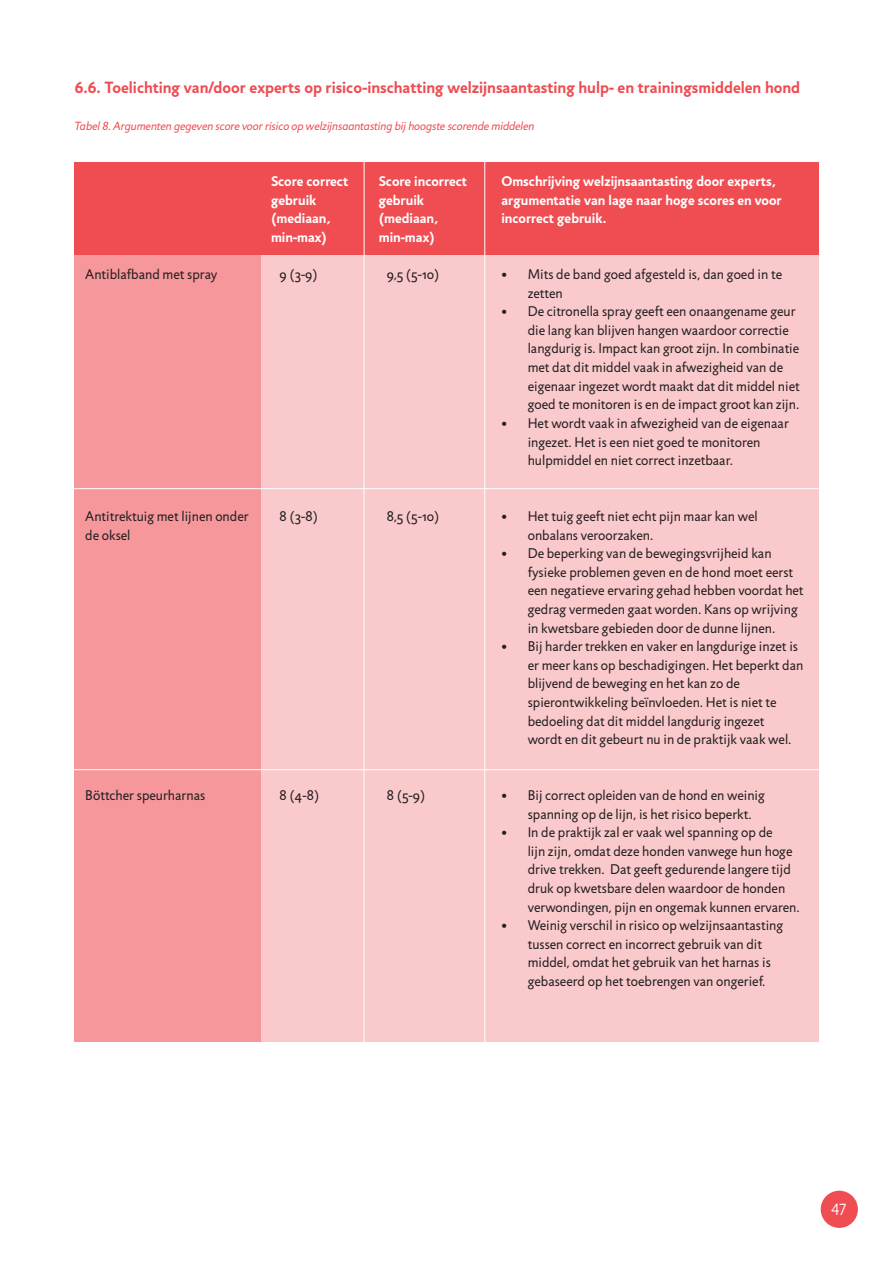
<style>
.page{position:relative;width:893px;height:1263px;background:#fff}
.page>*{position:absolute;margin:0;border:0;box-sizing:border-box;transform-origin:0 0}
.t1{font:700 16.5px "Jigsaw";color:#ef4d52}
.t2{font:300 16.5px "Jigsaw";color:#fff}
.t3{font:14.25px/18.6px "Jigsaw";color:#231f20}
.t4{font:700 14.25px/18.6px "Jigsaw";color:#fff}
.t5{font:italic 12px "Jigsaw";color:#ef4d52}
</style>
<div class="page">
<div style="left:75px;top:243px;width:744px;height:799px;background:#fac9cb"></div>
<div style="left:75px;top:204px;width:186px;height:838px;background:#f5979b"></div>
<div style="left:75px;top:162px;width:744px;height:93px;background:#ef4d52"></div>
<hr style="left:364px;top:158px;width:1px;height:1041px;background:#fff">
<hr style="left:484px;top:158px;width:1px;height:1041px;background:#fff">
<hr style="left:68px;top:488px;width:755px;height:1px;background:#fff">
<hr style="left:69px;top:769px;width:755px;height:1px;background:#fff">
<div style="left:821px;top:1191px;width:37px;height:37px;background:#ef4d52;border-radius:50%"></div>
<p class="t1" style="left:75px;top:77px;width:727px">6.6. Toelichting van/door experts op risico-inschatting welzijnsaantasting hulp- en trainingsmiddelen hond</p>
<p class="t5" style="left:75px;top:119px;width:461px">Tabel 8. Argumenten gegeven score voor risico op welzijnsaantasting bij hoogste scorende middelen</p>
<p class="t3" style="left:85px;top:265px;width:134px">Antiblafband met spray</p>
<p class="t4" style="left:271px;top:172px;width:79px">Score correct gebruik (mediaan, min-max)</p>
<p class="t4" style="left:379px;top:172px;width:90px">Score incorrect gebruik (mediaan, min-max)</p>
<p class="t4" style="left:501px;top:172px;width:282px">Omschrijving welzijnsaantasting door experts, argumentatie van lage naar hoge scores en voor incorrect gebruik.</p>
<p class="t3" style="left:279px;top:265px;width:40px">9 (3-9)</p>
<p class="t3" style="left:528px;top:265px;width:256px;text-indent:-27px">• Mits de band goed afgesteld is, dan goed in te zetten</p>
<p class="t3" style="left:528px;top:302px;width:274px;text-indent:-27px">• De citronella spray geeft een onaangename geur die lang kan blijven hangen waardoor correctie langdurig is. Impact kan groot zijn. In combinatie met dat dit middel vaak in afwezigheid van de eigenaar ingezet wordt maakt dat dit middel niet goed te monitoren is en de impact groot kan zijn.</p>
<p class="t3" style="left:528px;top:414px;width:263px;text-indent:-27px">• Het wordt vaak in afwezigheid van de eigenaar ingezet. Het is een niet goed te monitoren hulpmiddel en niet correct inzetbaar.</p>
<p class="t3" style="left:387px;top:265px;width:54px">9,5 (5-10)</p>
<p class="t3" style="left:85px;top:507px;width:165px">Antitrektuig met lijnen onder de oksel</p>
<p class="t3" style="left:279px;top:507px;width:40px">8 (3-8)</p>
<p class="t3" style="left:387px;top:507px;width:54px">8,5 (5-10)</p>
<p class="t3" style="left:528px;top:507px;width:231px;text-indent:-27px">• Het tuig geeft niet echt pijn maar kan wel onbalans veroorzaken.</p>
<p class="t3" style="left:528px;top:544px;width:277px;text-indent:-27px">• De beperking van de bewegingsvrijheid kan fysieke problemen geven en de hond moet eerst een negatieve ervaring gehad hebben voordat het gedrag vermeden gaat worden. Kans op wrijving in kwetsbare gebieden door de dunne lijnen.</p>
<p class="t3" style="left:528px;top:637px;width:277px;text-indent:-27px">• Bij harder trekken en vaker en langdurige inzet is er meer kans op beschadigingen. Het beperkt dan blijvend de beweging en het kan zo de spierontwikkeling beïnvloeden. Het is niet te bedoeling dat dit middel langdurig ingezet<br>wordt en dit gebeurt nu in de praktijk vaak wel.</p>
<p class="t3" style="left:85px;top:786px;width:121px">Böttcher speurharnas</p>
<p class="t3" style="left:279px;top:786px;width:41px">8 (4-8)</p>
<p class="t3" style="left:387px;top:786px;width:40px">8 (5-9)</p>
<p class="t3" style="left:528px;top:786px;width:239px;text-indent:-27px">• Bij correct opleiden van de hond en weinig spanning op de lijn, is het risico beperkt.</p>
<p class="t3" style="left:528px;top:823px;width:273px;text-indent:-27px">• In de praktijk zal er vaak wel spanning op de<br>lijn zijn, omdat deze honden vanwege hun hoge drive trekken. Dat geeft gedurende langere tijd druk op kwetsbare delen waardoor de honden verwondingen, pijn en ongemak kunnen ervaren.</p>
<p class="t3" style="left:528px;top:916px;width:257px;text-indent:-27px">• Weinig verschil in risico op welzijnsaantasting tussen correct en incorrect gebruik van dit middel, omdat het gebruik van het harnas is gebaseerd op het toebrengen van ongerief.</p>
<p class="t2" style="left:831px;top:1200px;width:16px">47</p>
</div>
